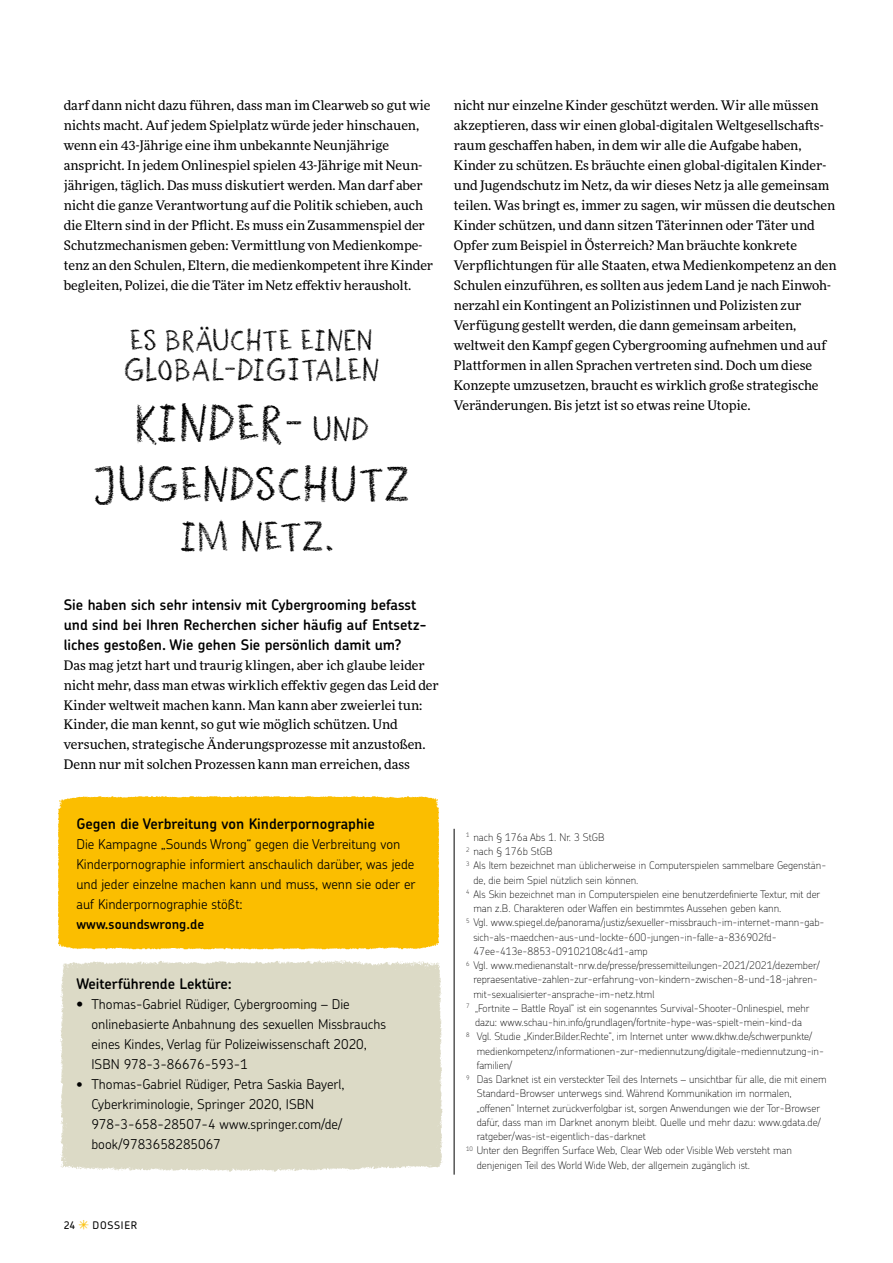
<style>
.page{position:relative;width:893px;height:1263px;background:#fff}
.page>*{position:absolute;margin:0;border:0;box-sizing:border-box;transform-origin:0 0}
.t1{font:45px "Sternsinger";color:#000}
.t2{font:41.85px "Sternsinger";color:#000}
.t3{font:35.85px "Sternsinger";color:#000}
.t4{font:27.3px "Sternsinger";color:#000}
.t5{font:25.8px "Sternsinger";color:#000}
.t6{font:600 14.7px/20px "Chevin Std";color:#000}
.t7{font:300 13.5px/20px "Chevin Std";color:#000}
.t8{font:600 13.5px "Chevin Std";color:#000}
.t9{font:13.2px/20px "More Pro";color:#000}
.t10{font:100 10.5px "Chevin Std";color:#000}
.t11{font:500 10.5px "Chevin Std";letter-spacing:.075em;color:#000}
.s1{font-size:41.85px}
.s2{font-size:28.95px}
.s3{font-weight:600;font-size:14.7px}
.s4{font-family:"Sternsinger";font-weight:400;color:#fbbe00}
</style>
<div class="page">
<div style="left:58px;top:797px;width:375px;height:21px;background:#fbbe00"></div>
<div style="left:58px;top:818px;width:375px;height:131px;background:#fbbe00"></div>
<svg style="left:61px;top:960px;width:285px;height:45px;background:#e0dfcd"></svg>
<svg style="left:61px;top:1005px;width:238px;height:167px;background:#dedcc9"></svg>
<svg style="left:61px;top:1096px;width:2px;height:16px"></svg>
<div style="left:139px;top:961px;width:303px;height:167px;background:#dcdac6"></div>
<svg style="left:139px;top:1028px;width:1px;height:12px"></svg>
<div style="left:140px;top:1003px;width:302px;height:167px;background:#dcdac6"></div>
<svg style="left:440px;top:1100px;width:2px;height:7px"></svg>
<svg style="left:139px;top:1098px;width:2px;height:14px"></svg>
<hr style="left:454px;top:829px;width:1px;height:346px;background:#000">
<p class="t9" style="left:64px;top:95px;width:371px">darf dann nicht dazu führen, dass man im Clearweb so gut wie nichts macht. Auf jedem Spielplatz würde jeder hinschauen, wenn ein 43-Jährige eine ihm unbekannte Neunjährige anspricht. In jedem Onlinespiel spielen 43-Jährige mit Neun&shy;jährigen, täglich. Das muss diskutiert werden. Man darf aber nicht die ganze Verantwortung auf die Politik schieben, auch die Eltern sind in der Pflicht. Es muss ein Zusammenspiel der Schutzmechanismen geben: Vermittlung von Medienkompe&shy;tenz an den Schulen, Eltern, die medienkompetent ihre Kinder begleiten, Polizei, die die Täter im Netz effektiv herausholt.</p>
<h3 class="t5" style="left:130px;top:322px;width:213px">ES BRÄUCHTE EINEN</h3>
<h3 class="t4" style="left:123px;top:350px;width:255px">GLOBAL-DIGITALEN</h3>
<h1 class="t1" style="left:134px;top:391px;width:235px">KINDER<span class="s1">-</span> <span class="s2">UND</span></h1>
<h2 class="t2" style="left:92px;top:454px;width:320px">JUGENDSCHUTZ</h2>
<h3 class="t3" style="left:180px;top:511px;width:156px">IMNETZ.</h3>
<p class="t9" style="left:454px;top:95px;width:384px">nicht nur einzelne Kinder geschützt werden. Wir alle müssen akzeptieren, dass wir einen global-digitalen Weltgesellschafts&shy;raum geschaffen haben, in dem wir alle die Aufgabe haben, Kinder zu schützen. Es bräuchte einen global-digitalen Kinder&shy;und Jugendschutz im Netz, da wir dieses Netz ja alle gemeinsam teilen. Was bringt es, immer zu sagen, wir müssen die deutschen Kinder schützen, und dann sitzen Täterinnen oder Täter und Opfer zum Beispiel in Österreich? Man bräuchte konkrete Verpflichtungen für alle Staaten, etwa Medienkompetenz an den Schulen einzuführen, es sollten aus jedem Land je nach Einwoh&shy;nerzahl ein Kontingent an Polizistinnen und Polizisten zur Verfügung gestellt werden, die dann gemeinsam arbeiten, weltweit den Kampf gegen Cybergrooming aufnehmen und auf Plattformen in allen Sprachen vertreten sind. Doch um diese Konzepte umzusetzen, braucht es wirklich große strategische Veränderungen. Bis jetzt ist so etwas reine Utopie.</p>
<p class="t6" style="left:64px;top:594px;width:364px">Sie haben sich sehr intensiv mit Cybergrooming befasst und sind bei Ihren Recherchen sicher häufig auf Entsetz&shy;liches gestoßen. Wie gehen Sie persönlich damit um?</p>
<p class="t9" style="left:64px;top:654px;width:377px">Das mag jetzt hart und traurig klingen, aber ich glaube leider nicht mehr, dass man etwas wirklich effektiv gegen das Leid der Kinder weltweit machen kann. Man kann aber zweierlei tun:<br>Kinder, die man kennt, so gut wie möglich schützen. Und versuchen, strategische Änderungsprozesse mit anzustoßen.<br>Denn nur mit solchen Prozessen kann man erreichen, dass</p>
<p class="t6" style="left:76px;top:814px;width:300px">Gegen die Verbreitung von Kinderpornographie</p>
<p class="t7" style="left:76px;top:834px;width:341px">Die Kampagne „Sounds Wrong“ gegen die Verbreitung von Kinderpornographie informiert anschaulich darüber, was jede und jeder einzelne machen kann und muss, wenn sie oder er auf Kinderpornographie stößt:</p>
<p class="t8" style="left:76px;top:915px;width:129px">www.soundswrong.de</p>
<p class="t6" style="left:76px;top:974px;width:157px">Weiterführende Lektüre:</p>
<p class="t7" style="left:91px;top:994px;width:296px;text-indent:-15px"><span class="s3">•</span> Thomas-Gabriel Rüdiger, Cybergrooming – Die onlinebasierte Anbahnung des sexuellen Missbrauchs eines Kindes, Verlag für Polizeiwissenschaft 2020, ISBN 978-3-86676-593-1</p>
<p class="t7" style="left:91px;top:1074px;width:255px;text-indent:-15px">• Thomas-Gabriel Rüdiger, Petra Saskia Bayerl, Cyberkriminologie, Springer 2020, ISBN 978-3-658-28507-4 www.springer.com/de/ book/9783658285067</p>
<p class="t10" style="left:466px;top:830px;width:140px"><sup>1</sup> nach § 176a Abs 1. Nr. 3 StGB</p>
<p class="t10" style="left:466px;top:844px;width:88px"><sup>2</sup> nach § 176b StGB</p>
<p class="t10" style="left:466px;top:858px;width:362px"><sup>3</sup> Als Item bezeichnet man üblicherweise in Computerspielen sammelbare Gegenstän-</p>
<p class="t10" style="left:473px;top:873px;width:167px">de, die beim Spiel nützlich sein können.</p>
<p class="t10" style="left:466px;top:887px;width:356px"><sup>4</sup> Als Skin bezeichnet man in Computerspielen eine benutzerdefinierte Textur, mit der</p>
<p class="t10" style="left:473px;top:901px;width:310px">man z.B. Charakteren oder Waffen ein bestimmtes Aussehen geben kann.</p>
<p class="t10" style="left:466px;top:915px;width:360px"><sup>5</sup> Vgl. www.spiegel.de/panorama/justiz/sexueller-missbrauch-im-internet-mann-gab-</p>
<p class="t10" style="left:473px;top:930px;width:305px">sich-als-maedchen-aus-und-lockte-600-jungen-in-falle-a-836902fd-</p>
<p class="t10" style="left:473px;top:944px;width:176px">47ee-413e-8853-09102108c4d1-amp</p>
<p class="t10" style="left:466px;top:958px;width:355px"><sup>6</sup> Vgl. www.medienanstalt-nrw.de/presse/pressemitteilungen-2021/2021/dezember/</p>
<p class="t10" style="left:473px;top:972px;width:346px">repraesentative-zahlen-zur-erfahrung-von-kindern-zwischen-8-und-18-jahren-</p>
<p class="t10" style="left:473px;top:987px;width:183px">mit-sexualisierter-ansprache-im-netz.html</p>
<p class="t10" style="left:466px;top:1001px;width:345px"><sup>7</sup> „Fortnite – Battle Royal“ ist ein sogenanntes Survival-Shooter-Onlinespiel, mehr</p>
<p class="t10" style="left:475px;top:1015px;width:328px">dazu: www.schau-hin.info/grundlagen/fortnite-hype-was-spielt-mein-kind-da</p>
<p class="t10" style="left:466px;top:1029px;width:348px"><sup>8</sup> Vgl. Studie „Kinder.Bilder.Rechte“, im Internet unter www.dkhw.de/schwerpunkte/</p>
<p class="t10" style="left:477px;top:1044px;width:349px">medienkompetenz/informationen-zur-mediennutzung/digitale-mediennutzung-in-</p>
<p class="t10" style="left:477px;top:1058px;width:37px">familien/</p>
<p class="t10" style="left:466px;top:1072px;width:362px"><sup>9</sup> Das Darknet ist ein versteckter Teil des Internets – unsichtbar für alle, die mit einem</p>
<p class="t10" style="left:477px;top:1086px;width:316px">Standard-Browser unterwegs sind. Während Kommunikation im normalen,</p>
<p class="t10" style="left:477px;top:1101px;width:345px">„offenen“ Internet zurückverfolgbar ist, sorgen Anwendungen wie der Tor-Browser</p>
<p class="t10" style="left:477px;top:1115px;width:345px">dafür, dass man im Darknet anonym bleibt. Quelle und mehr dazu: www.gdata.de/</p>
<p class="t10" style="left:477px;top:1129px;width:171px">ratgeber/was-ist-eigentlich-das-darknet</p>
<p class="t10" style="left:466px;top:1143px;width:327px"><sup>10</sup> Unter den Begriffen Surface Web, Clear Web oder Visible Web versteht man</p>
<p class="t10" style="left:477px;top:1158px;width:275px">denjenigen Teil des World Wide Web, der allgemein zugänglich ist.</p>
<p class="t11" style="left:64px;top:1218px;width:75px">24 <span class="s4">*</span> DOSSIER</p>
</div>
